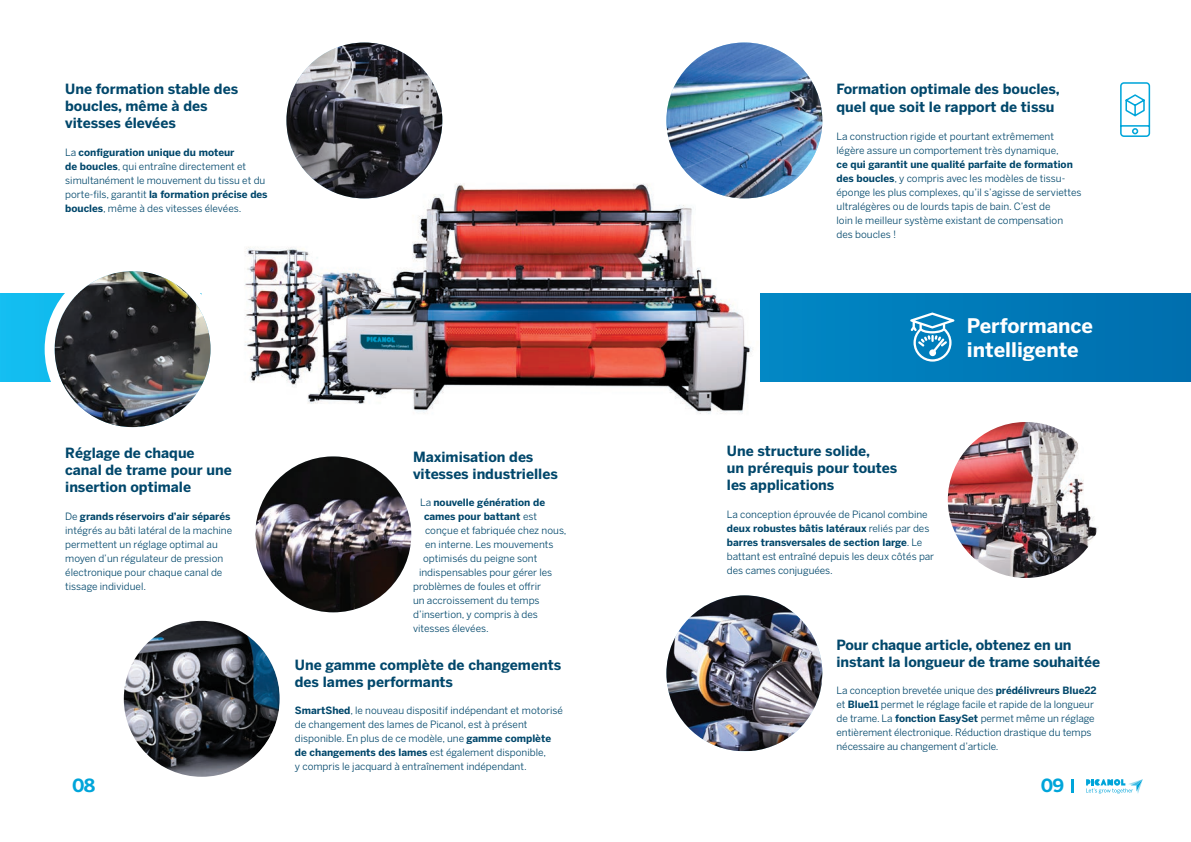
<style>
.page{position:relative;width:1191px;height:842px;background:#fff}
.page>*{position:absolute;margin:0;border:0;box-sizing:border-box;transform-origin:0 0}
.t1{font:700 20px/24px "Benton Sans";color:#fff}
.t2{font:700 18px "Benton Sans";color:#00a5da}
.t3{font:700 14px/16.8px "Benton Sans";color:#00476b}
.t4{font:10px/14px "Benton Sans";color:#00476b}
.t5{font:700 10px "Benton Sans";color:#00476b}
.s1{font-weight:700}
.s2{font-weight:400}
</style>
<div class="page">
<svg style="left:0;top:293px;width:1191px;height:88px;background:#0281bf"></svg>
<svg style="left:910px;top:312px;width:44px;height:50px"></svg>
<div style="left:45px;top:261px;width:175px;height:176px;background:#fff;border-radius:50%"></div>
<svg style="left:195px;top:293px;width:39px;height:103px"></svg>
<img style="left:234px;top:174px;width:526px;height:240px">
<img style="left:666px;top:595px;width:156px;height:156px">
<img style="left:666px;top:43px;width:156px;height:155px;border-radius:77px">
<img style="left:255px;top:456px;width:156px;height:156px;border-radius:77px">
<img style="left:286px;top:43px;width:156px;height:155px;border-radius:78px">
<img style="left:947px;top:422px;width:156px;height:156px;border-radius:77px">
<svg style="left:1120px;top:82px;width:30px;height:55px"></svg>
<img style="left:55px;top:271px;width:155px;height:156px;border-radius:78px">
<img style="left:124px;top:621px;width:156px;height:156px;border-radius:78px">
<svg style="left:1086px;top:779px;width:56px;height:15px"></svg>
<svg style="left:1071px;top:779px;width:2px;height:13px"></svg>
<h3 class="t3" style="left:65px;top:81px;width:174px">Une formation stable des boucles, même à des vitesses élevées</h3>
<p class="t4" style="left:65px;top:146px;width:204px">La <span class="s1">configuration unique du moteur<br>de boucles</span>, qui entraîne directement et simultanément le mouvement du tissu et du porte-fils, garantit <span class="s1">la formation précise des boucles</span>, même à des vitesses élevées.</p>
<h3 class="t3" style="left:65px;top:445px;width:168px">Réglage de chaque canal de trame pour une insertion optimale</h3>
<p class="t4" style="left:65px;top:510px;width:168px">De <span class="s1">grands réservoirs d’air séparés </span>intégrés au bâti latéral de la machine permettent un réglage optimal au moyen d’un régulateur de pression électronique pour chaque canal de tissage individuel.</p>
<h3 class="t3" style="left:413px;top:449px;width:146px">Maximisation des vitesses industrielles</h3>
<p class="t5" style="left:420px;top:497px;width:126px"><span class="s2">La</span> nouvelle génération de</p>
<p class="t5" style="left:424px;top:511px;width:114px">cames pour battant <span class="s2">est</span></p>
<p class="t4" style="left:425px;top:524px;width:143px">conçue et fabriquée chez nous,</p>
<p class="t4" style="left:425px;top:538px;width:130px">en interne. Les mouvements</p>
<p class="t4" style="left:423px;top:552px;width:116px">optimisés du peigne sont</p>
<p class="t4" style="left:419px;top:566px;width:135px">indispensables pour gérer les</p>
<p class="t4" style="left:413px;top:580px;width:130px">problèmes de foules et offrir</p>
<p class="t4" style="left:413px;top:594px;width:128px">un accroissement du temps</p>
<p class="t4" style="left:413px;top:608px;width:126px">d’insertion, y compris à des</p>
<p class="t4" style="left:413px;top:622px;width:77px">vitesses élevées.</p>
<h3 class="t3" style="left:295px;top:657px;width:268px">Une gamme complète de changements des lames performants</h3>
<p class="t4" style="left:295px;top:704px;width:269px"><span class="s1">SmartShed</span>, le nouveau dispositif indépendant et motorisé de changement des lames de Picanol, est à présent disponible. En plus de ce modèle, une <span class="s1">gamme complète de changements des lames</span> est également disponible,<br>y compris le jacquard à entraînement indépendant.</p>
<h3 class="t3" style="left:836px;top:80px;width:225px;line-height:18px">Formation optimale des boucles, quel que soit le rapport de tissu</h3>
<p class="t4" style="left:836px;top:130px;width:224px">La construction rigide et pourtant extrêmement légère assure un comportement très dynamique,</p>
<p class="t4" style="left:836px;top:158px;width:246px"><span class="s1">ce qui garantit une qualité parfaite de formation des boucles</span>, y compris avec les modèles de tissu&shy;éponge les plus complexes, qu’il s’agisse de serviettes ultralégères ou de lourds tapis de bain. C’est de<br>loin le meilleur système existant de compensation des boucles !</p>
<h3 class="t3" style="left:727px;top:443px;width:172px">Une structure solide,<br>un prérequis pour toutes les applications</h3>
<p class="t4" style="left:727px;top:508px;width:209px">La conception éprouvée de Picanol combine <span class="s1">deux robustes bâtis latéraux</span> reliés par des <span class="s1">barres transversales de section large</span>. Le battant est entraîné depuis les deux côtés par des cames conjuguées.</p>
<h1 class="t1" style="left:967px;top:313px;width:128px">Performance intelligente</h1>
<h3 class="t3" style="left:836px;top:637px;width:265px">Pour chaque article, obtenez en un instant la longueur de trame souhaitée</h3>
<p class="t4" style="left:836px;top:684px;width:262px">La conception brevetée unique des <span class="s1">prédélivreurs Blue22 </span>et <span class="s1">Blue11</span> permet le réglage facile et rapide de la longueur de trame. La <span class="s1">fonction EasySet</span> permet même un réglage entièrement électronique. Réduction drastique du temps nécessaire au changement d’article.</p>
<h2 class="t2" style="left:72px;top:775px;width:25px">08</h2>
<h2 class="t2" style="left:1040px;top:775px;width:25px">09</h2>
</div>
